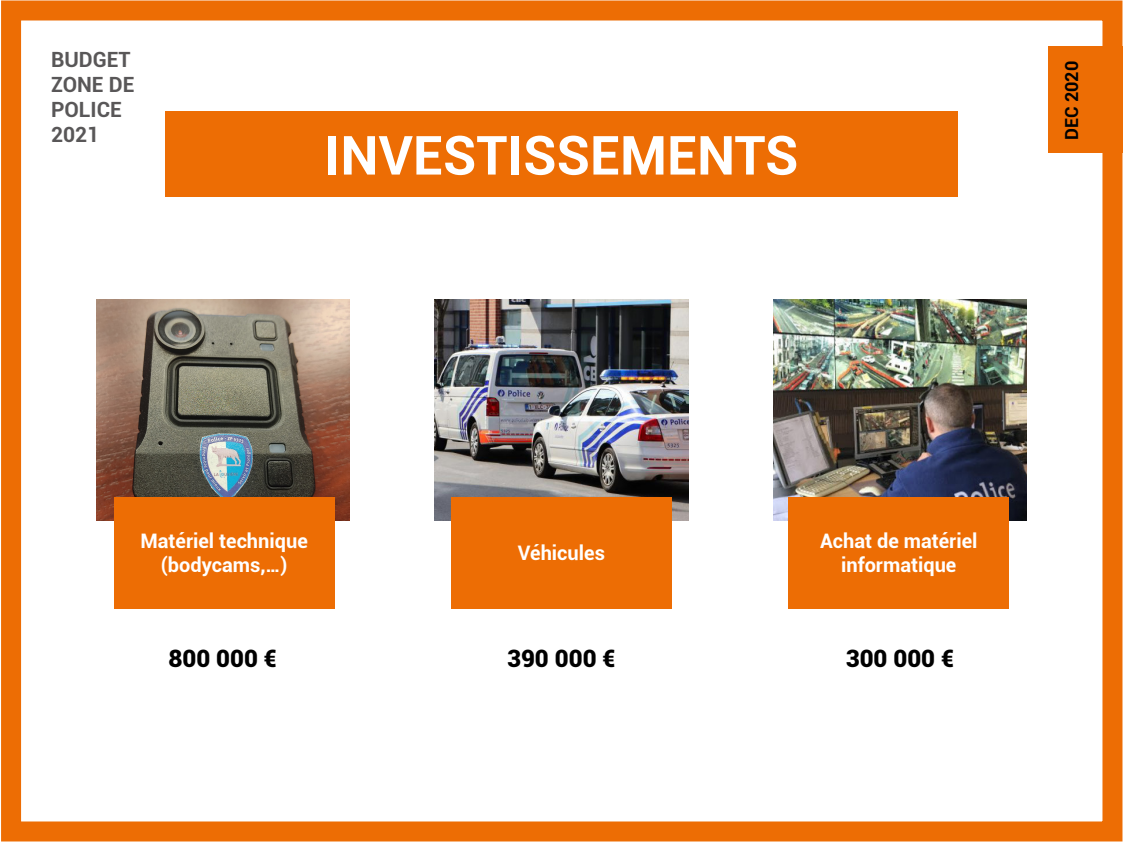
<style>
.page{position:relative;width:1123px;height:842px;background:#fff}
.page>*{position:absolute;margin:0;border:0;box-sizing:border-box;transform-origin:0 0}
.t1{font:700 54px "Roboto";color:#fff}
.t2{font:900 24px "Roboto";color:#000}
.t3{font:700 21px/25.2px "Roboto";color:#595758}
.t4{font:700 20px/24px "Roboto";color:#fff;text-align:center}
.t5{font:700 18px "Roboto";color:#010101}
</style>
<div class="page">
<img style="left:96px;top:300px;width:253px;height:221px">
<img style="left:773px;top:300px;width:253px;height:221px">
<img style="left:435px;top:300px;width:253px;height:221px">
<div style="left:114px;top:497px;width:220px;height:112px;background:#ed6d04"></div>
<div style="left:451px;top:497px;width:220px;height:112px;background:#ed6d04"></div>
<div style="left:788px;top:497px;width:221px;height:112px;background:#ed6d04"></div>
<div style="left:1px;top:0;width:1121px;height:841px;border:20px solid #ed6d04"></div>
<div style="left:1048px;top:46px;width:74px;height:106px;background:#ed6d04"></div>
<div style="left:165px;top:111px;width:793px;height:86px;background:#ed6d04"></div>
<p class="t3" style="left:51px;top:46px;width:85px">BUDGET<br>ZONE DE</p>
<p class="t3" style="left:51px;top:96px;width:72px">POLICE</p>
<p class="t3" style="left:51px;top:121px;width:50px">2021</p>
<p class="t1" style="left:324px;top:117px;width:475px">INVESTISSEMENTS</p>
<p class="t5" style="left:1059px;top:140px;width:81px;rotate:-90deg">DEC 2020</p>
<p class="t4" style="left:140px;top:528px;width:169px">Matériel technique (bodycams,…)</p>
<p class="t2" style="left:169px;top:641px;width:110px">800 000 €</p>
<p class="t4" style="left:518px;top:540px;width:89px">Véhicules</p>
<p class="t2" style="left:507px;top:641px;width:110px">390 000 €</p>
<p class="t4" style="left:820px;top:528px;width:159px">Achat de matériel informatique</p>
<p class="t2" style="left:845px;top:641px;width:110px">300 000 €</p>
</div>
